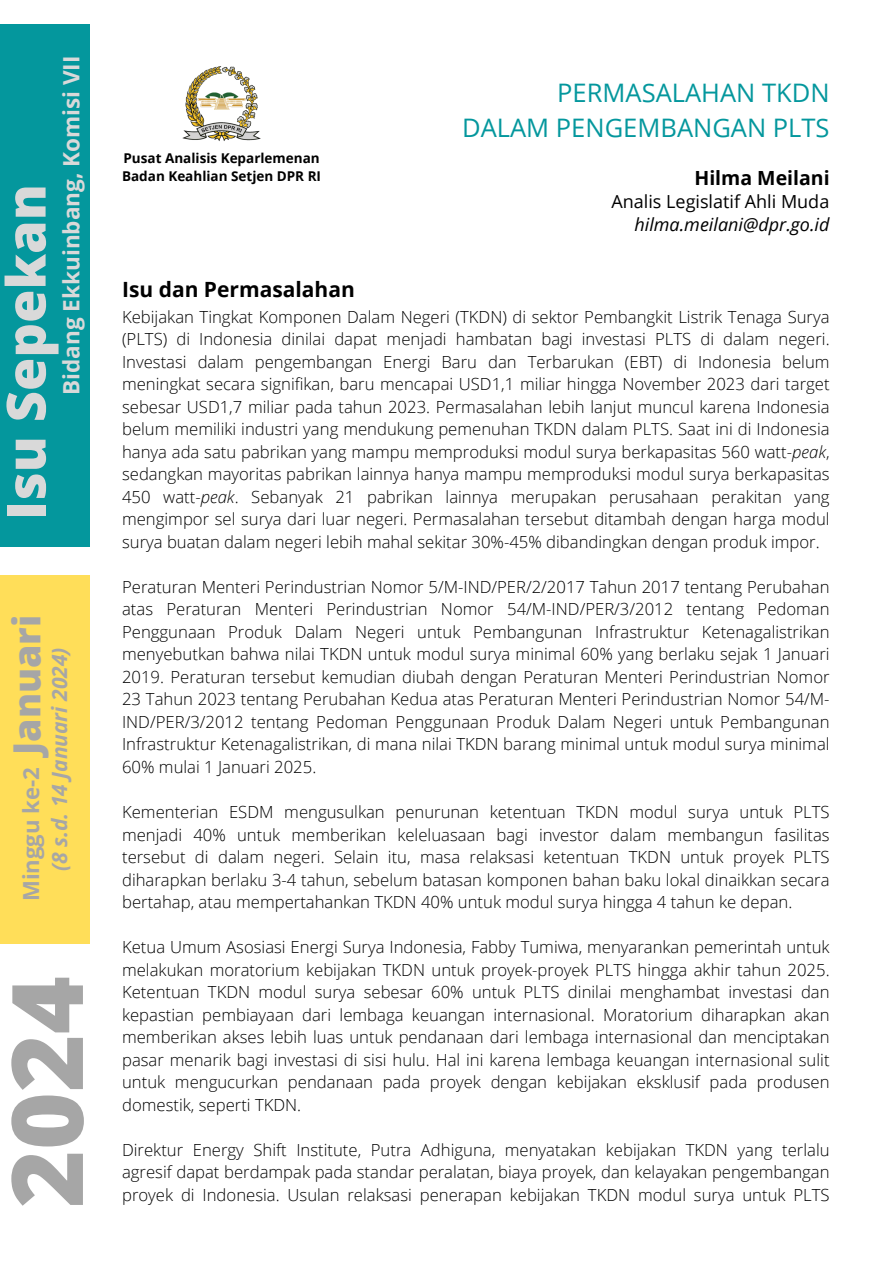
<style>
.page{position:relative;width:893px;height:1264px;background:#fff}
.page>*{position:absolute;margin:0;border:0;box-sizing:border-box;transform-origin:0 0}
.t1{font:800 98.85px "Open Sans";color:#a6a6a6}
.t2{font:800 54px "Open Sans";color:#d9d9d9}
.t3{font:800 37.5px "Open Sans";color:#a6a6a6}
.t4{font:25.5px "Open Sans";color:#04979d}
.t5{font:700 22.5px "Open Sans";color:#d9d9d9}
.t6{font:700 22.2px "Open Sans";color:#a6a6a6}
.t7{font:italic 700 21px "Open Sans";color:#a6a6a6}
.t8{font:700 21px "Open Sans";color:#000}
.t9{font:700 19.5px "Open Sans";color:#000}
.t10{font:18px "Open Sans";color:#000}
.t11{font:italic 18px "Open Sans";color:#000}
.t12{font:300 16.65px/22.5px "Open Sans";color:#000;text-align:justify}
.t13{font:700 13.5px "Open Sans";color:#000}
.s1{font-style:italic}
</style>
<div class="page">
<div style="left:0;top:25px;width:89px;height:522px;background:#04979d"></div>
<div style="left:0;top:575px;width:89px;height:368px;background:#ffde59"></div>
<img style="left:182px;top:66px;width:79px;height:75px">
<p class="t5" style="left:55px;top:395px;width:340px;rotate:-90deg">Bidang Ekkuinbang, Komisi VII</p>
<p class="t2" style="left:-12px;top:520px;width:337px;rotate:-90deg">Isu Sepekan</p>
<p class="t3" style="left:0;top:754px;width:141px;rotate:-90deg">Januari</p>
<p class="t7" style="left:45px;top:871px;width:227px;rotate:-90deg">(8 s.d. 14 Januari 2024)</p>
<p class="t6" style="left:15px;top:901px;width:135px;rotate:-90deg">Minggu ke-2</p>
<p class="t1" style="left:-23px;top:1207px;width:233px;rotate:-90deg">2024</p>
<p class="t4" style="left:557px;top:74px;width:274px">PERMASALAHAN TKDN</p>
<p class="t4" style="left:462px;top:109px;width:369px">DALAM PENGEMBANGAN PLTS</p>
<p class="t13" style="left:123px;top:148px;width:198px">Pusat Analisis Keparlemenan</p>
<p class="t13" style="left:122px;top:166px;width:200px">Badan Keahlian Setjen DPR RI</p>
<p class="t9" style="left:694px;top:164px;width:137px">Hilma Meilani</p>
<p class="t10" style="left:611px;top:189px;width:219px">Analis Legislatif Ahli Muda</p>
<p class="t11" style="left:634px;top:212px;width:197px">hilma.meilani@dpr.go.id</p>
<p class="t8" style="left:122px;top:274px;width:234px">Isu dan Permasalahan</p>
<p class="t12" style="left:122px;top:305px;width:709px">Kebijakan Tingkat Komponen Dalam Negeri (TKDN) di sektor Pembangkit Listrik Tenaga Surya (PLTS) di Indonesia dinilai dapat menjadi hambatan bagi investasi PLTS di dalam negeri.<br>Investasi dalam pengembangan Energi Baru dan Terbarukan (EBT) di Indonesia belum meningkat secara signifikan, baru mencapai USD1,1 miliar hingga November 2023 dari target sebesar USD1,7 miliar pada tahun 2023. Permasalahan lebih lanjut muncul karena Indonesia belum memiliki industri yang mendukung pemenuhan TKDN dalam PLTS. Saat ini di Indonesia hanya ada satu pabrikan yang mampu memproduksi modul surya berkapasitas 560 watt-<span class="s1">peak</span>, sedangkan mayoritas pabrikan lainnya hanya mampu memproduksi modul surya berkapasitas 450 watt-<span class="s1">peak</span>. Sebanyak 21 pabrikan lainnya merupakan perusahaan perakitan yang mengimpor sel surya dari luar negeri. Permasalahan tersebut ditambah dengan harga modul surya buatan dalam negeri lebih mahal sekitar 30%-45% dibandingkan dengan produk impor.</p>
<p class="t12" style="left:122px;top:575px;width:709px">Peraturan Menteri Perindustrian Nomor 5/M-IND/PER/2/2017 Tahun 2017 tentang Perubahan atas Peraturan Menteri Perindustrian Nomor 54/M-IND/PER/3/2012 tentang Pedoman Penggunaan Produk Dalam Negeri untuk Pembangunan Infrastruktur Ketenagalistrikan menyebutkan bahwa nilai TKDN untuk modul surya minimal 60% yang berlaku sejak 1 Januari 2019. Peraturan tersebut kemudian diubah dengan Peraturan Menteri Perindustrian Nomor 23 Tahun 2023 tentang Perubahan Kedua atas Peraturan Menteri Perindustrian Nomor 54/M-IND/PER/3/2012 tentang Pedoman Penggunaan Produk Dalam Negeri untuk Pembangunan Infrastruktur Ketenagalistrikan, di mana nilai TKDN barang minimal untuk modul surya minimal 60% mulai 1 Januari 2025.</p>
<p class="t12" style="left:122px;top:800px;width:709px">Kementerian ESDM mengusulkan penurunan ketentuan TKDN modul surya untuk PLTS menjadi 40% untuk memberikan keleluasaan bagi investor dalam membangun fasilitas tersebut di dalam negeri. Selain itu, masa relaksasi ketentuan TKDN untuk proyek PLTS diharapkan berlaku 3-4 tahun, sebelum batasan komponen bahan baku lokal dinaikkan secara bertahap, atau mempertahankan TKDN 40% untuk modul surya hingga 4 tahun ke depan.</p>
<p class="t12" style="left:122px;top:935px;width:709px">Ketua Umum Asosiasi Energi Surya Indonesia, Fabby Tumiwa, menyarankan pemerintah untuk melakukan moratorium kebijakan TKDN untuk proyek-proyek PLTS hingga akhir tahun 2025.<br>Ketentuan TKDN modul surya sebesar 60% untuk PLTS dinilai menghambat investasi dan kepastian pembiayaan dari lembaga keuangan internasional. Moratorium diharapkan akan memberikan akses lebih luas untuk pendanaan dari lembaga internasional dan menciptakan pasar menarik bagi investasi di sisi hulu. Hal ini karena lembaga keuangan internasional sulit untuk mengucurkan pendanaan pada proyek dengan kebijakan eksklusif pada produsen domestik, seperti TKDN.</p>
<p class="t12" style="left:122px;top:1137px;width:709px">Direktur Energy Shift Institute, Putra Adhiguna, menyatakan kebijakan TKDN yang terlalu agresif dapat berdampak pada standar peralatan, biaya proyek, dan kelayakan pengembangan proyek di Indonesia. Usulan relaksasi penerapan kebijakan TKDN modul surya untuk PLTS</p>
</div>
